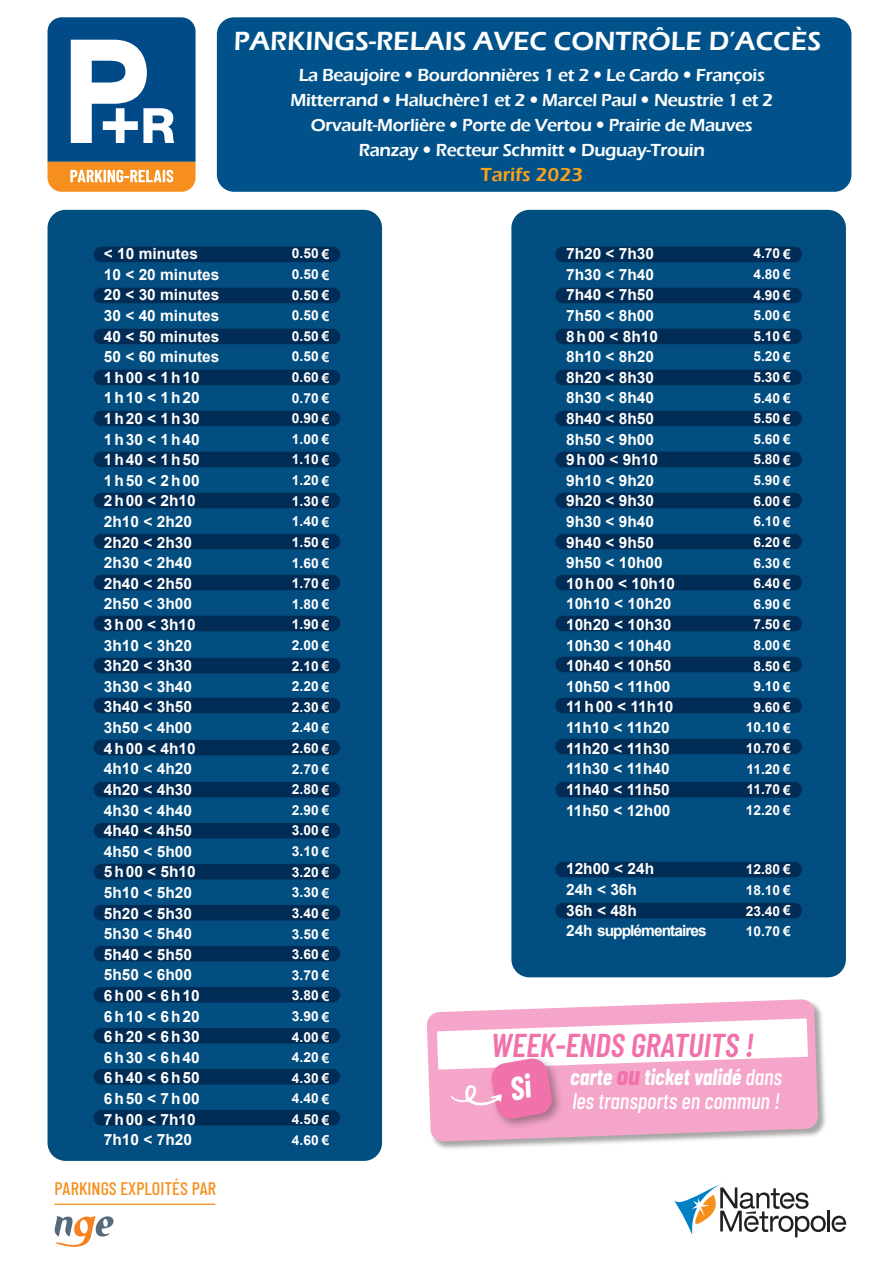
<style>
.page{position:relative;width:893px;height:1263px;background:#fff}
.page>*{position:absolute;margin:0;border:0;box-sizing:border-box;transform-origin:0 0}
.t1{font:italic 600 33px "Barlow Condensed";color:#f171ab}
.t2{font:600 27.15px "Eras ITC";color:#fff}
.t3{font:italic 500 22.5px/24px "Barlow Condensed";color:#fff}
.t4{font:600 19.5px "Eras ITC";color:#f8a11b}
.t5{font:500 18.15px "Barlow Condensed";color:#f68f1e}
.t6{font:600 18px/24.9px "Eras ITC";letter-spacing:-.02em;color:#fff;text-align:center}
.t7{font:700 15.45px/20.5px "Arial";color:#fff}
.t8{font:700 13.8px/20.5px "Arial";color:#fff;text-align:justify}
.s1{font-family:"VAG Rounded";font-weight:700}
.s2{font-weight:700}
.s3{font-weight:700;font-size:27px;color:#f171ab}
</style>
<div class="page">
<svg style="left:48px;top:17px;width:148px;height:175px"></svg>
<hr style="left:55px;top:1203px;width:160px;height:2px;background:#f68f1e">
<svg style="left:54px;top:1216px;width:60px;height:31px"></svg>
<hr style="left:827px;top:1210px;width:3px;height:21px;background:#231f20">
<svg style="left:832px;top:1216px;width:14px;height:16px"></svg>
<svg style="left:674px;top:1183px;width:152px;height:54px"></svg>
<div style="left:217px;top:17px;width:634px;height:175px;background:#01528a;border-radius:17px"></div>
<div style="left:48px;top:210px;width:334px;height:951px;background:#034e81;border-radius:18px"></div>
<div style="left:511px;top:210px;width:335px;height:767px;background:#034e81;border-radius:18px"></div>
<div style="left:94px;top:247px;width:246px;height:15px;background:#002c55;border-radius:8px"></div>
<div style="left:94px;top:782px;width:246px;height:15px;background:#002c55;border-radius:8px"></div>
<div style="left:94px;top:493px;width:246px;height:15px;background:#002c55;border-radius:8px"></div>
<div style="left:94px;top:1028px;width:246px;height:15px;background:#002c55;border-radius:8px"></div>
<div style="left:94px;top:288px;width:246px;height:15px;background:#002c55;border-radius:8px"></div>
<div style="left:94px;top:823px;width:246px;height:15px;background:#002c55;border-radius:8px"></div>
<div style="left:94px;top:534px;width:246px;height:15px;background:#002c55;border-radius:8px"></div>
<div style="left:94px;top:1069px;width:246px;height:15px;background:#002c55;border-radius:8px"></div>
<div style="left:94px;top:329px;width:246px;height:15px;background:#002c55;border-radius:8px"></div>
<div style="left:94px;top:864px;width:246px;height:15px;background:#002c55;border-radius:8px"></div>
<div style="left:94px;top:575px;width:246px;height:15px;background:#002c55;border-radius:8px"></div>
<div style="left:94px;top:1110px;width:246px;height:15px;background:#002c55;border-radius:8px"></div>
<div style="left:94px;top:740px;width:246px;height:15px;background:#002c55;border-radius:8px"></div>
<div style="left:94px;top:370px;width:246px;height:15px;background:#002c55;border-radius:8px"></div>
<div style="left:94px;top:905px;width:246px;height:15px;background:#002c55;border-radius:8px"></div>
<div style="left:94px;top:616px;width:246px;height:15px;background:#002c55;border-radius:8px"></div>
<div style="left:94px;top:411px;width:246px;height:15px;background:#002c55;border-radius:8px"></div>
<div style="left:94px;top:946px;width:246px;height:15px;background:#002c55;border-radius:8px"></div>
<div style="left:94px;top:658px;width:246px;height:15px;background:#002c55;border-radius:8px"></div>
<div style="left:94px;top:452px;width:246px;height:15px;background:#002c55;border-radius:8px"></div>
<div style="left:94px;top:987px;width:246px;height:15px;background:#002c55;border-radius:8px"></div>
<div style="left:94px;top:698px;width:246px;height:15px;background:#002c55;border-radius:8px"></div>
<div style="left:555px;top:247px;width:247px;height:15px;background:#002c55;border-radius:8px"></div>
<div style="left:555px;top:493px;width:247px;height:15px;background:#002c55;border-radius:8px"></div>
<div style="left:555px;top:288px;width:247px;height:15px;background:#002c55;border-radius:8px"></div>
<div style="left:555px;top:534px;width:247px;height:15px;background:#002c55;border-radius:8px"></div>
<div style="left:555px;top:329px;width:247px;height:15px;background:#002c55;border-radius:8px"></div>
<div style="left:555px;top:575px;width:247px;height:15px;background:#002c55;border-radius:8px"></div>
<div style="left:555px;top:739px;width:247px;height:15px;background:#002c55;border-radius:8px"></div>
<div style="left:555px;top:782px;width:247px;height:15px;background:#002c55;border-radius:8px"></div>
<div style="left:555px;top:370px;width:247px;height:15px;background:#002c55;border-radius:8px"></div>
<div style="left:555px;top:616px;width:247px;height:15px;background:#002c55;border-radius:8px"></div>
<div style="left:555px;top:411px;width:247px;height:15px;background:#002c55;border-radius:8px"></div>
<div style="left:555px;top:657px;width:247px;height:15px;background:#002c55;border-radius:8px"></div>
<div style="left:555px;top:452px;width:247px;height:15px;background:#002c55;border-radius:8px"></div>
<div style="left:555px;top:698px;width:247px;height:15px;background:#002c55;border-radius:8px"></div>
<div style="left:555px;top:862px;width:247px;height:15px;background:#002c55;border-radius:8px"></div>
<div style="left:555px;top:903px;width:247px;height:15px;background:#002c55;border-radius:8px"></div>
<div style="left:427px;top:999px;width:400px;height:151px;background:#231f20;opacity:.4"></div>
<svg style="left:427px;top:999px;width:391px;height:143px;fill:#f5a5c9"></svg>
<div style="left:488px;top:1055px;width:76px;height:76px;background:#231f20;opacity:.4"></div>
<svg style="left:437px;top:1018px;width:371px;height:102px"></svg>
<h2 class="t2" style="left:234px;top:26px;width:589px">PARKINGS-RELAIS AVEC CONTRÔLE D’ACCÈS</h2>
<p class="t6" style="left:290px;top:63px;width:484px">La Beaujoire <span class="s1">•</span> Bourdonnières 1 et 2 <span class="s1">•</span> Le Cardo <span class="s1">•</span> François Mitterrand <span class="s1">•</span> Haluchère1 et 2 <span class="s1">•</span> Marcel Paul <span class="s1">•</span> Neustrie 1 et 2<br>Orvault-Morlière <span class="s1">•</span> Porte de Vertou <span class="s1">•</span> Prairie de Mauves Ranzay <span class="s1">•</span> Recteur Schmitt <span class="s1">•</span> Duguay-Trouin</p>
<p class="t4" style="left:480px;top:163px;width:104px">Tarifs 2023</p>
<p class="t7" style="left:104px;top:244px;width:117px">&lt; 10 minutes<br>10 &lt; 20 minutes<br>20 &lt; 30 minutes<br>30 &lt; 40 minutes<br>40 &lt; 50 minutes<br>50 &lt; 60 minutes<br>1h00 &lt; 1h10<br>1h10 &lt; 1h20<br>1h20 &lt; 1h30<br>1h30 &lt; 1h40<br>1h40 &lt; 1h50<br>1h50 &lt; 2h00<br>2h00 &lt; 2h10<br>2h10 &lt; 2h20<br>2h20 &lt; 2h30<br>2h30 &lt; 2h40<br>2h40 &lt; 2h50<br>2h50 &lt; 3h00<br>3h00 &lt; 3h10<br>3h10 &lt; 3h20<br>3h20 &lt; 3h30<br>3h30 &lt; 3h40<br>3h40 &lt; 3h50<br>3h50 &lt; 4h00<br>4h00 &lt; 4h10<br>4h10 &lt; 4h20<br>4h20 &lt; 4h30<br>4h30 &lt; 4h40<br>4h40 &lt; 4h50<br>4h50 &lt; 5h00<br>5h00 &lt; 5h10<br>5h10 &lt; 5h20<br>5h20 &lt; 5h30<br>5h30 &lt; 5h40<br>5h40 &lt; 5h50<br>5h50 &lt; 6h00<br>6h00 &lt; 6h10<br>6h10 &lt; 6h20<br>6h20 &lt; 6h30<br>6h30 &lt; 6h40<br>6h40 &lt; 6h50<br>6h50 &lt; 7h00<br>7h00 &lt; 7h10<br>7h10 &lt; 7h20</p>
<p class="t8" style="left:292px;top:243px;width:39px">0.50 € 0.50 € 0.50 € 0.50 € 0.50 € 0.50 € 0.60 € 0.70 € 0.90 € 1.00 € 1.10 € 1.20 € 1.30 € 1.40 € 1.50 € 1.60 € 1.70 € 1.80 € 1.90 € 2.00 € 2.10 € 2.20 € 2.30 € 2.40 € 2.60 € 2.70 € 2.80 € 2.90 € 3.00 € 3.10 € 3.20 € 3.30 € 3.40 € 3.50 € 3.60 € 3.70 € 3.80 € 3.90 € 4.00 € 4.20 € 4.30 € 4.40 € 4.50 € 4.60 €</p>
<p class="t7" style="left:566px;top:244px;width:111px">7h20 &lt; 7h30<br>7h30 &lt; 7h40<br>7h40 &lt; 7h50<br>7h50 &lt; 8h00<br>8h00 &lt; 8h10<br>8h10 &lt; 8h20<br>8h20 &lt; 8h30<br>8h30 &lt; 8h40<br>8h40 &lt; 8h50<br>8h50 &lt; 9h00<br>9h00 &lt; 9h10<br>9h10 &lt; 9h20<br>9h20 &lt; 9h30<br>9h30 &lt; 9h40<br>9h40 &lt; 9h50<br>9h50 &lt; 10h00<br>10h00 &lt; 10h10<br>10h10 &lt; 10h20<br>10h20 &lt; 10h30<br>10h30 &lt; 10h40<br>10h40 &lt; 10h50<br>10h50 &lt; 11h00<br>11h00 &lt; 11h10<br>11h10 &lt; 11h20<br>11h20 &lt; 11h30<br>11h30 &lt; 11h40<br>11h40 &lt; 11h50<br>11h50 &lt; 12h00</p>
<p class="t8" style="left:746px;top:243px;width:47px;text-align:center">4.70 €<br>4.80 €<br>4.90 €<br>5.00 €<br>5.10 €<br>5.20 €<br>5.30 €<br>5.40 €<br>5.50 €<br>5.60 €<br>5.80 €<br>5.90 €<br>6.00 €<br>6.10 €<br>6.20 €<br>6.30 €<br>6.40 €<br>6.90 €<br>7.50 €<br>8.00 €<br>8.50 €<br>9.10 €<br>9.60 €<br>10.10 €<br>10.70 €<br>11.20 €<br>11.70 €<br>12.20 €</p>
<p class="t7" style="left:566px;top:859px;width:142px">12h00 &lt; 24h<br>24h &lt; 36h<br>36h &lt; 48h<br>24h supplémentaires</p>
<p class="t8" style="left:746px;top:859px;width:47px">12.80 € 18.10 € 23.40 € 10.70 €</p>
<h1 class="t1" style="left:491px;top:1024px;width:264px">WEEK-ENDS GRATUITS !</h1>
<h3 class="t3" style="left:570px;top:1064px;width:213px"><span class="s2">carte</span> <span class="s3">ou</span> <span class="s2">ticket validé</span> dans les transports en commun !</h3>
<p class="t5" style="left:55px;top:1177px;width:163px">PARKINGS EXPLOITÉS PAR</p>
</div>
